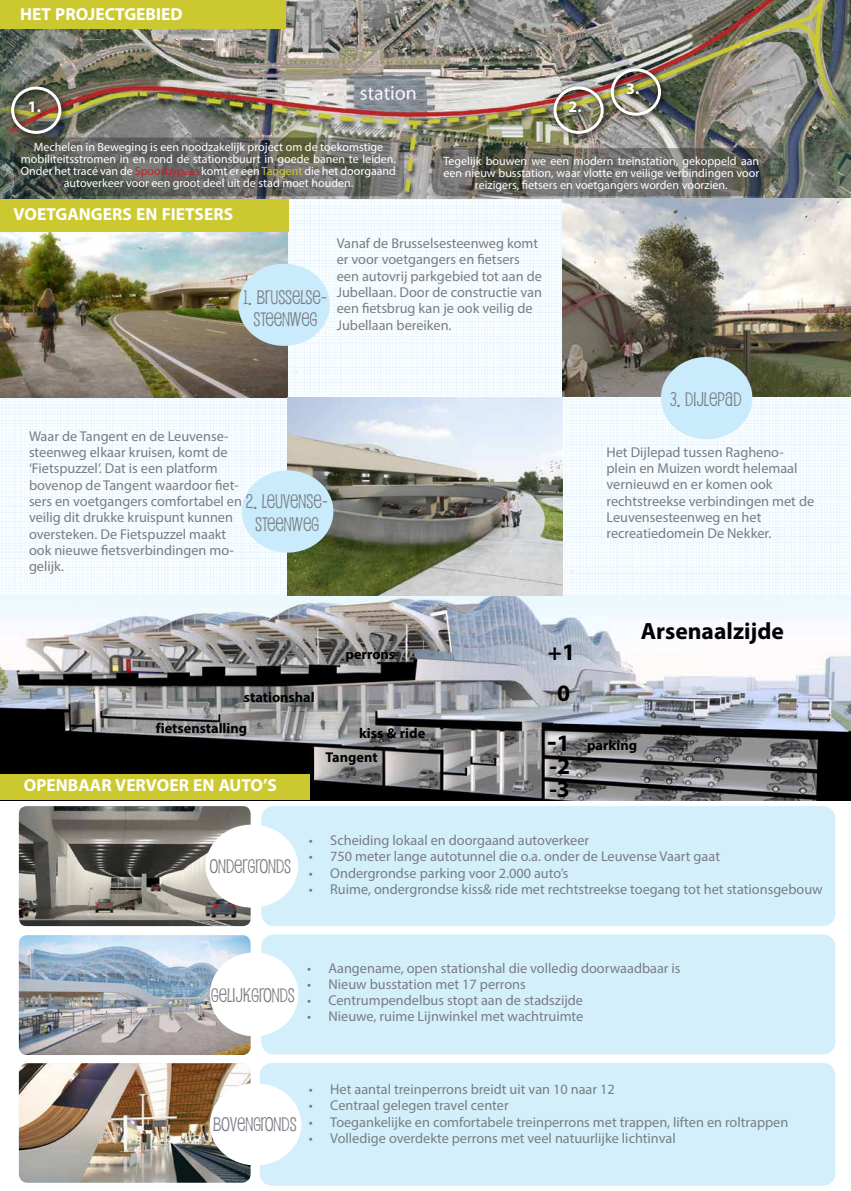
<style>
.page{position:relative;width:851px;height:1191px;background:#fff}
.page>*{position:absolute;margin:0;border:0;box-sizing:border-box;transform-origin:0 0}
.t1{font:700 41px "Myriad Arabic";color:#000}
.t2{font:700 33px/40.8px "Myriad Arabic";color:#000}
.t3{font:700 24.4px "Myriad Arabic";color:#fff}
.t4{font:700 20px/30.6px "Myriad Arabic";color:#000}
.t5{font:19px/22.2px "Pupcat";color:#797d83;text-align:center}
.t6{font:700 16px "Myriad Pro";color:#fff}
.t7{font:14.3px/16.3px "Myriad Pro";color:#797d83}
.t8{font:12px/12px "Myriad Pro";color:#fff;text-align:center}
.s1{color:#c12226}
.s2{color:#caca2c}
.s3{font-size:33px}
</style>
<div class="page">
<img style="left:0;top:0;width:850px;height:199px">
<img style="left:19px;top:1063px;width:231px;height:119px">
<img style="left:19px;top:806px;width:231px;height:120px">
<img style="left:19px;top:935px;width:231px;height:120px">
<div style="left:261px;top:806px;width:574px;height:120px;background:#d3effb"></div>
<div style="left:206px;top:824px;width:92px;height:83px;background:#fff;border-radius:50%"></div>
<div style="left:259px;top:1062px;width:576px;height:123px;background:#d3effb"></div>
<div style="left:261px;top:934px;width:574px;height:120px;background:#d3effb"></div>
<div style="left:210px;top:952px;width:88px;height:84px;background:#fff;border-radius:50%"></div>
<div style="left:210px;top:1083px;width:91px;height:82px;background:#fff;border-radius:50%"></div>
<img style="left:287px;top:198px;width:288px;height:198px">
<img style="left:0;top:231px;width:288px;height:364px">
<img style="left:0;top:595px;width:850px;height:205px">
<img style="left:562px;top:199px;width:288px;height:198px">
<img style="left:288px;top:397px;width:275px;height:199px">
<svg style="left:563px;top:397px;width:287px;height:199px;fill:#f4fbfe"></svg>
<div style="left:550px;top:83px;width:60px;height:58px;background:#000;opacity:.75"></div>
<div style="left:553px;top:86px;width:50px;height:48px;border:3px solid #fff;border-radius:50%"></div>
<div style="left:607px;top:65px;width:61px;height:58px;background:#000;opacity:.75"></div>
<div style="left:610px;top:68px;width:51px;height:48px;border:3px solid #fff;border-radius:50%"></div>
<div style="left:238px;top:264px;width:92px;height:82px;background:#c9ebfb;border-radius:50%"></div>
<div style="left:660px;top:357px;width:92px;height:82px;background:#c9ebfb;border-radius:50%"></div>
<div style="left:242px;top:470px;width:91px;height:82px;background:#c9ebfb;border-radius:50%"></div>
<div style="left:567px;top:100px;width:21px;height:21px;background:#000;opacity:.75"></div>
<div style="left:625px;top:82px;width:21px;height:20px;background:#000;opacity:.75"></div>
<div style="left:0;top:199px;width:289px;height:32px;background:#ccc930"></div>
<div style="left:0;top:774px;width:309px;height:26px;background:#ccc930"></div>
<div style="left:0;top:0;width:285px;height:28px;background:#ccc930"></div>
<svg style="left:431px;top:148px;width:339px;height:48px;background:#676763"></svg>
<div style="left:8px;top:83px;width:60px;height:58px;background:#000;opacity:.75"></div>
<div style="left:11px;top:86px;width:50px;height:48px;border:3px solid #fff;border-radius:50%"></div>
<svg style="left:14px;top:137px;width:390px;height:59px;background:#61635e"></svg>
<h3 class="t3" style="left:20px;top:-3px;width:164px">HET PROJECTGEBIED</h3>
<p class="t6" style="left:28px;top:96px;width:15px">1.</p>
<p class="t6" style="left:568px;top:96px;width:15px">2.</p>
<p class="t6" style="left:626px;top:78px;width:15px">3.</p>
<p class="t8" style="left:21px;top:141px;width:376px">Mechelen in Beweging is een noodzakelijk project om de toekomstige mobiliteitsstromen in en rond de stationsbuurt in goede banen te leiden.<br>Onder het tracé van de <span class="s1">Spoorbypass</span> komt er een <span class="s2">Tangent</span> die het doorgaand autoverkeer voor een groot deel uit de stad moet houden.</p>
<h3 class="t3" style="left:14px;top:198px;width:221px">VOETGANGERS EN FIETSERS</h3>
<p class="t8" style="left:443px;top:155px;width:317px">Tegelijk bouwen we een modern treinstation, gekoppeld aan een nieuw busstation, waar vlotte en veilige verbindingen voor reizigers, fietsers en voetgangers worden voorzien.</p>
<h3 class="t5" style="left:243px;top:285px;width:85px">1. BRUSSELSE-<br>STEENWEG</h3>
<p class="t7" style="left:337px;top:235px;width:207px">Vanaf de Brusselsesteenweg komt er voor voetgangers en fietsers een autovrij parkgebied tot aan de<br>Jubellaan. Door de constructie van een fietsbrug kan je ook veilig de<br>Jubellaan bereiken.</p>
<p class="t7" style="left:29px;top:427px;width:214px">Waar de Tangent en de Leuvense&shy;steenweg elkaar kruisen, komt de ‘Fietspuzzel’. Dat is een platform bovenop de Tangent waardoor fiet&shy;sers en voetgangers comfortabel en veilig dit drukke kruispunt kunnen oversteken. De Fietspuzzel maakt ook nieuwe fietsverbindingen mo&shy;gelijk.</p>
<h3 class="t5" style="left:246px;top:490px;width:84px">2. LEUVENSE-<br>STEENWEG</h3>
<h3 class="t4" style="left:156px;top:680px;width:160px;text-indent:88px">stationshal fietsenstalling</h3>
<h3 class="t4" style="left:345px;top:637px;width:51px">perrons</h3>
<h3 class="t4" style="left:359px;top:715px;width:68px">kiss &amp; ride</h3>
<h3 class="t3" style="left:24px;top:768px;width:254px">OPENBAAR VERVOER EN AUTO’S</h3>
<h3 class="t4" style="left:325px;top:740px;width:54px">Tangent</h3>
<h3 class="t5" style="left:670px;top:387px;width:73px">3. DIJLEPAD</h3>
<p class="t7" style="left:606px;top:443px;width:209px">Het Dijlepad tussen Ragheno&shy;plein en Muizen wordt helemaal vernieuwd en er komen ook rechtstreekse verbindingen met de<br>Leuvensesteenweg en het recreatiedomein De Nekker.</p>
<h2 class="t2" style="left:548px;top:628px;width:29px">+1<br>0</h2>
<h1 class="t1" style="left:547px;top:712px;width:24px">-<span class="s3">1</span></h1>
<h2 class="t2" style="left:549px;top:742px;width:22px">-2</h2>
<h2 class="t2" style="left:549px;top:765px;width:22px">-3</h2>
<h2 class="t2" style="left:640px;top:607px;width:144px">Arsenaalzijde</h2>
<h3 class="t4" style="left:587px;top:728px;width:51px">parking</h3>
<h3 class="t5" style="left:210px;top:854px;width:83px">ONDERGRONDS</h3>
<p class="t7" style="left:309px;top:832px;width:282px">• Scheiding lokaal en doorgaand autoverkeer</p>
<p class="t7" style="left:309px;top:848px;width:412px">• 750 meter lange autotunnel die o.a. onder de Leuvense Vaart gaat</p>
<p class="t7" style="left:309px;top:864px;width:261px">• Ondergrondse parking voor 2.000 auto’s</p>
<p class="t7" style="left:309px;top:881px;width:515px">• Ruime, ondergrondse kiss&amp; ride met rechtstreekse toegang tot het stationsgebouw</p>
<h3 class="t5" style="left:211px;top:984px;width:85px">GELIJKGRONDS</h3>
<p class="t7" style="left:307px;top:959px;width:375px">• Aangename, open stationshal die volledig doorwaadbaar is</p>
<p class="t7" style="left:307px;top:975px;width:220px">• Nieuw busstation met 17 perrons</p>
<p class="t7" style="left:307px;top:992px;width:277px">• Centrumpendelbus stopt aan de stadszijde</p>
<p class="t7" style="left:307px;top:1008px;width:278px">• Nieuwe, ruime Lijnwinkel met wachtruimte</p>
<h3 class="t5" style="left:213px;top:1112px;width:85px">BOVENGRONDS</h3>
<p class="t7" style="left:309px;top:1080px;width:307px">• Het aantal treinperrons breidt uit van 10 naar 12</p>
<p class="t7" style="left:309px;top:1097px;width:201px">• Centraal gelegen travel center</p>
<p class="t7" style="left:309px;top:1113px;width:481px">• Toegankelijke en comfortabele treinperrons met trappen, liften en roltrappen</p>
<p class="t7" style="left:309px;top:1129px;width:368px">• Volledige overdekte perrons met veel natuurlijke lichtinval</p>
</div>
